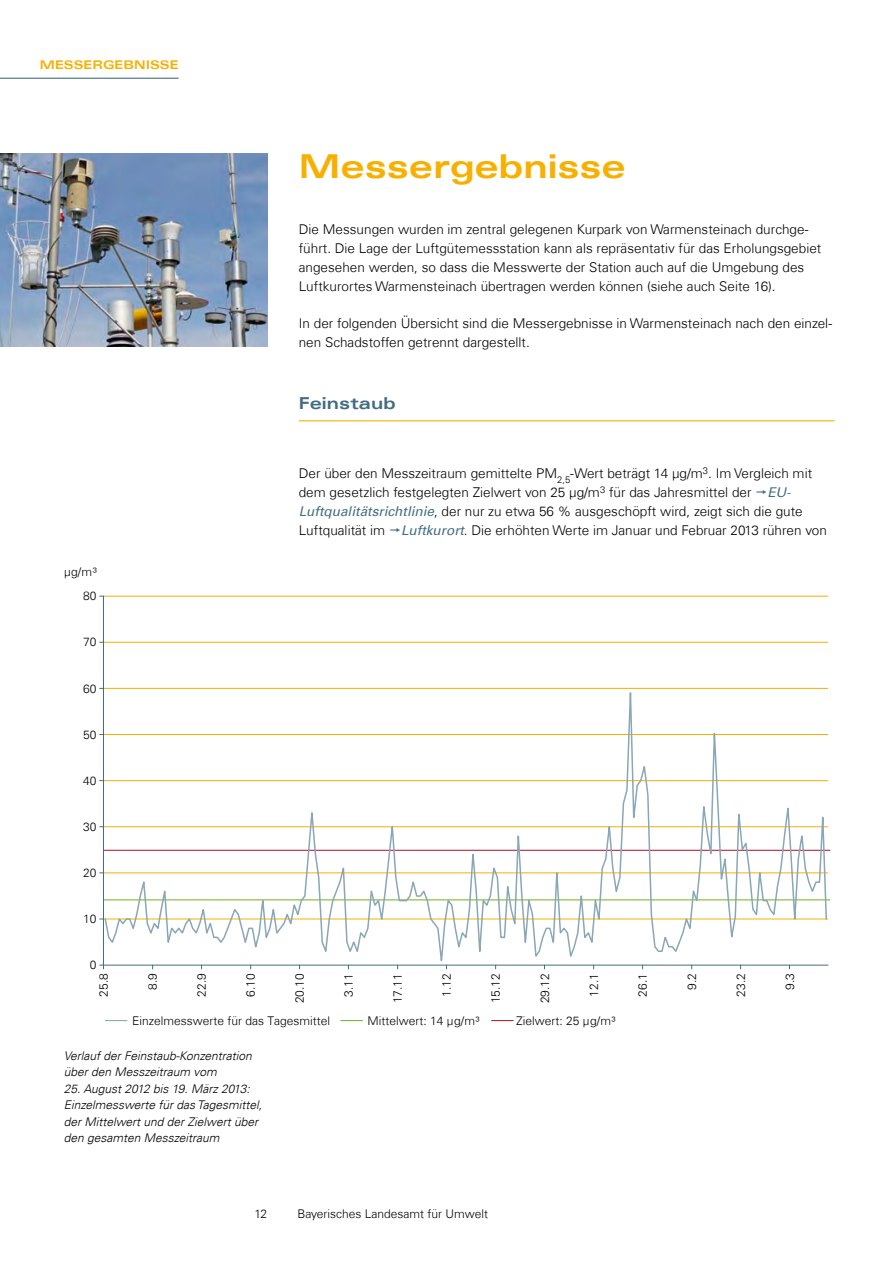
<style>
.page{position:relative;width:893px;height:1263px;background:#fff}
.page>*{position:absolute;margin:0;border:0;box-sizing:border-box;transform-origin:0 0}
.t1{font:33px "Univers Com 63 Bold Ext";color:#f8b000}
.HL_2{font:16.5px "Univers Com 63 Bold Ext";letter-spacing:.005em;color:#426d81}
.Fließ_Einzug{font:300 13.5px/18.8px "Univers Com 45";color:#000}
.t2{font:italic 300 12px/16.5px "Univers Com 45";color:#000}
.t3{font:300 12px "Univers Com 45";color:#000}
.t4{font:300 12px "Univers Com 45";color:#010001}
.t5{font:12px "Univers Com 63 Bold Ext";color:#f8b000}
.s1{font-family:"Univers Com 55";font-weight:400;font-style:italic;color:#426d81}
</style>
<div class="page">
<hr style="left:299px;top:420px;width:536px;height:1px;background:#f8b000">
<hr style="left:0;top:78px;width:179px;height:1px;background:#426d81">
<img style="left:0;top:154px;width:268px;height:193px">
<svg style="left:106px;top:1020px;width:21px;height:1px"></svg>
<svg style="left:341px;top:1020px;width:21px;height:1px"></svg>
<svg style="left:492px;top:1020px;width:21px;height:1px"></svg>
<hr style="left:104px;top:850px;width:726px;height:1px;background:#b51a31">
<hr style="left:104px;top:899px;width:726px;height:1px;background:#74b625">
<hr style="left:103px;top:596px;width:725px;height:1px;background:#f8b000">
<hr style="left:103px;top:642px;width:725px;height:1px;background:#f8b000">
<hr style="left:103px;top:688px;width:725px;height:1px;background:#f8b000">
<hr style="left:103px;top:734px;width:725px;height:1px;background:#f8b000">
<hr style="left:103px;top:780px;width:725px;height:1px;background:#f8b000">
<hr style="left:103px;top:596px;width:1px;height:369px;background:#426d81">
<hr style="left:103px;top:965px;width:725px;height:1px;background:#426d81">
<svg style="left:103px;top:687px;width:704px;height:283px"></svg>
<svg style="left:803px;top:782px;width:25px;height:138px"></svg>
<p class="t5" style="left:40px;top:58px;width:140px">MESSERGEBNISSE</p>
<p class="t3" style="left:64px;top:564px;width:34px">µg/m³</p>
<p class="t4" style="left:83px;top:589px;width:15px">80</p>
<p class="t4" style="left:83px;top:635px;width:15px">70</p>
<p class="t4" style="left:83px;top:681px;width:15px">60</p>
<p class="t4" style="left:83px;top:727px;width:15px">50</p>
<p class="t4" style="left:83px;top:773px;width:15px">40</p>
<p class="t4" style="left:83px;top:819px;width:15px">30</p>
<p class="t4" style="left:83px;top:865px;width:15px">20</p>
<p class="t4" style="left:83px;top:912px;width:15px">10</p>
<p class="t4" style="left:90px;top:958px;width:8px">0</p>
<p class="t1" style="left:299px;top:148px;width:329px">Messergebnisse</p>
<p class="Fließ_Einzug" style="left:299px;top:220px;width:524px">Die Messungen wurden im zentral gelegenen Kurpark von Warmensteinach durchge&shy;führt. Die Lage der Luftgütemessstation kann als repräsentativ für das Erholungsgebiet angesehen werden, so dass die Messwerte der Station auch auf die Umgebung des Luftkurortes Warmensteinach übertragen werden können (siehe auch Seite 16).</p>
<p class="Fließ_Einzug" style="left:299px;top:314px;width:535px">In der folgenden Übersicht sind die Messergebnisse in Warmensteinach nach den einzel&shy;nen Schadstoffen getrennt dargestellt.</p>
<h2 class="HL_2" style="left:299px;top:394px;width:99px">Feinstaub</h2>
<p class="Fließ_Einzug" style="left:299px;top:464px;width:515px">Der über den Messzeitraum gemittelte PM<sub>2,5</sub>-Wert beträgt 14 µg/m<sup>3</sup>. Im Vergleich mit dem gesetzlich festgelegten Zielwert von 25 µg/m<sup>3</sup> für das Jahresmittel der <span class="s1">EU-</span></p>
<p class="Fließ_Einzug" style="left:299px;top:502px;width:530px"><span class="s1">Luftqualitätsrichtlinie</span>, der nur zu etwa 56 % ausgeschöpft wird, zeigt sich die gute<br>Luftqualität im <span class="s1">Luftkurort</span>. Die erhöhten Werte im Januar und Februar 2013 rühren von</p>
<p class="t4" style="left:96px;top:996px;width:25px;rotate:-90deg">25.8</p>
<p class="t4" style="left:145px;top:990px;width:18px;rotate:-90deg">8.9</p>
<p class="t4" style="left:194px;top:996px;width:25px;rotate:-90deg">22.9</p>
<p class="t4" style="left:243px;top:996px;width:25px;rotate:-90deg">6.10</p>
<p class="t4" style="left:292px;top:1003px;width:32px;rotate:-90deg">20.10</p>
<p class="t4" style="left:341px;top:996px;width:25px;rotate:-90deg">3.11</p>
<p class="t4" style="left:390px;top:1003px;width:32px;rotate:-90deg">17.11</p>
<p class="t4" style="left:439px;top:996px;width:25px;rotate:-90deg">1.12</p>
<p class="t4" style="left:488px;top:1003px;width:32px;rotate:-90deg">15.12</p>
<p class="t4" style="left:537px;top:1003px;width:32px;rotate:-90deg">29.12</p>
<p class="t4" style="left:586px;top:996px;width:25px;rotate:-90deg">12.1</p>
<p class="t4" style="left:635px;top:996px;width:25px;rotate:-90deg">26.1</p>
<p class="t4" style="left:684px;top:990px;width:18px;rotate:-90deg">9.2</p>
<p class="t4" style="left:733px;top:996px;width:25px;rotate:-90deg">23.2</p>
<p class="t4" style="left:782px;top:990px;width:18px;rotate:-90deg">9.3</p>
<p class="t3" style="left:132px;top:1013px;width:200px">Einzelmesswerte für das Tagesmittel</p>
<p class="t3" style="left:368px;top:1013px;width:113px">Mittelwert: 14 µg/m³</p>
<p class="t3" style="left:516px;top:1013px;width:101px">Zielwert: 25 µg/m³</p>
<p class="t2" style="left:64px;top:1047px;width:190px">Verlauf der Feinstaub-Konzentration über den Messzeitraum vom</p>
<p class="t2" style="left:64px;top:1080px;width:200px">25. August 2012 bis 19. März 2013:<br>Einzelmesswerte für das Tagesmittel, der Mittelwert und der Zielwert über den gesamten Messzeitraum</p>
<p class="t3" style="left:254px;top:1207px;width:14px">12</p>
<p class="t3" style="left:298px;top:1207px;width:192px">Bayerisches Landesamt für Umwelt</p>
</div>
